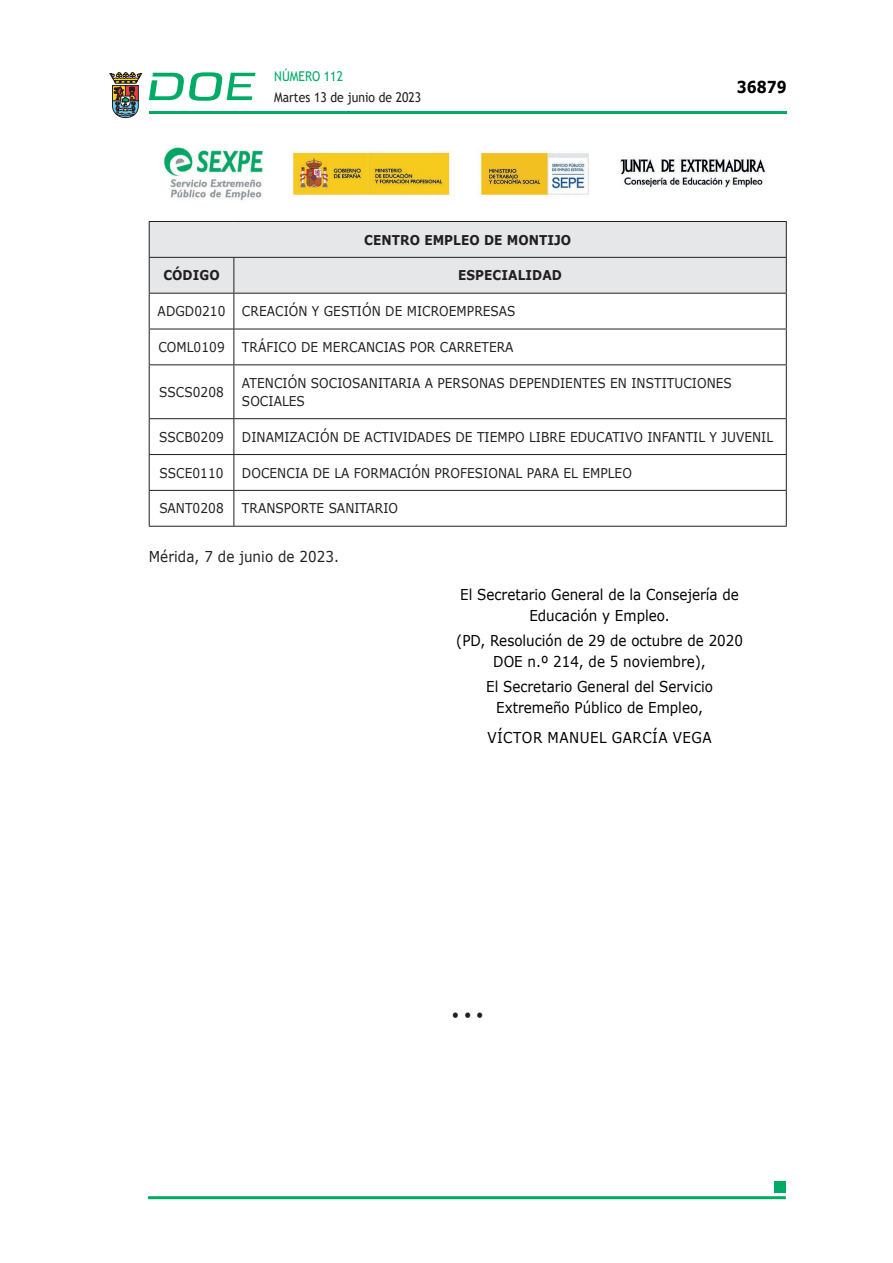
<style>
.page{position:relative;width:893px;height:1263px;background:#fff}
.page>*{position:absolute;margin:0;border:0;box-sizing:border-box;transform-origin:0 0}
.t1{font:700 16.5px "Verdana";color:#000;scale:.85 1}
.F_NORMA{font:15px/21px "Verdana";color:#000;text-align:center;scale:.9 1}
.F_CARGO_FIRMANTE{font:15px/21px "Verdana";color:#000;text-align:center;scale:.9 1}
.F_CARGO{font:15px/21px "Verdana";color:#000;text-align:center;scale:.9 1}
.CUERPO_DE_TEXTO{font:15px "Verdana";letter-spacing:.005em;color:#231f20;scale:.9 1}
.FIRMANTE_UNICO{font:15px "Verdana";letter-spacing:.035em;color:#000;scale:.9 1}
.CUERPO_DE_TEXTO-2{font:13.5px/18px "Verdana";letter-spacing:.005em;color:#231f20;scale:.9 1}
.t2{font:13.5px "Trebuchet MS";color:#231f20;scale:.9 1}
.TABLATITULO{font:700 13.5px "Verdana";letter-spacing:.005em;color:#231f20;scale:.9 1}
.CUERPO_DE_TEXTO-3{font:700 13.5px "Verdana";letter-spacing:.005em;color:#231f20;scale:.9 1}
.t3{font:13.5px "Trebuchet MS";color:#00ab67;scale:.9 1}
</style>
<div class="page">
<hr style="left:149px;top:111px;width:638px;height:3px;background:#00ab66">
<svg style="left:109px;top:72px;width:33px;height:46px"></svg>
<svg style="left:149px;top:72px;width:106px;height:29px"></svg>
<hr style="left:148px;top:1196px;width:638px;height:3px;background:#00ab66">
<div style="left:775px;top:1181px;width:11px;height:11px;background:#00ab66"></div>
<div style="left:150px;top:222px;width:636px;height:71px;background:#e6e7e9"></div>
<hr style="left:149px;top:221px;width:85px;height:1px;background:#231f20">
<hr style="left:149px;top:222px;width:1px;height:35px;background:#231f20">
<hr style="left:234px;top:221px;width:553px;height:1px;background:#231f20">
<hr style="left:786px;top:222px;width:1px;height:35px;background:#231f20">
<hr style="left:149px;top:257px;width:85px;height:1px;background:#231f20">
<hr style="left:149px;top:258px;width:1px;height:35px;background:#231f20">
<hr style="left:234px;top:257px;width:553px;height:1px;background:#231f20">
<hr style="left:233px;top:258px;width:1px;height:35px;background:#231f20">
<hr style="left:786px;top:258px;width:1px;height:35px;background:#231f20">
<hr style="left:149px;top:293px;width:85px;height:1px;background:#231f20">
<hr style="left:234px;top:293px;width:553px;height:1px;background:#231f20">
<hr style="left:149px;top:294px;width:1px;height:35px;background:#231f20">
<hr style="left:233px;top:294px;width:1px;height:35px;background:#231f20">
<hr style="left:786px;top:294px;width:1px;height:35px;background:#231f20">
<hr style="left:149px;top:329px;width:85px;height:1px;background:#231f20">
<hr style="left:149px;top:329px;width:1px;height:35px;background:#231f20">
<hr style="left:234px;top:329px;width:553px;height:1px;background:#231f20">
<hr style="left:233px;top:329px;width:1px;height:35px;background:#231f20">
<hr style="left:786px;top:329px;width:1px;height:35px;background:#231f20">
<hr style="left:149px;top:364px;width:85px;height:1px;background:#231f20">
<hr style="left:149px;top:365px;width:1px;height:53px;background:#231f20">
<hr style="left:234px;top:364px;width:553px;height:1px;background:#231f20">
<hr style="left:233px;top:365px;width:1px;height:53px;background:#231f20">
<hr style="left:786px;top:365px;width:1px;height:53px;background:#231f20">
<hr style="left:149px;top:418px;width:85px;height:1px;background:#231f20">
<hr style="left:149px;top:419px;width:1px;height:35px;background:#231f20">
<hr style="left:234px;top:418px;width:553px;height:1px;background:#231f20">
<hr style="left:233px;top:419px;width:1px;height:35px;background:#231f20">
<hr style="left:786px;top:419px;width:1px;height:35px;background:#231f20">
<hr style="left:149px;top:454px;width:85px;height:1px;background:#231f20">
<hr style="left:149px;top:455px;width:1px;height:35px;background:#231f20">
<hr style="left:234px;top:454px;width:553px;height:1px;background:#231f20">
<hr style="left:233px;top:455px;width:1px;height:35px;background:#231f20">
<hr style="left:786px;top:455px;width:1px;height:35px;background:#231f20">
<hr style="left:149px;top:490px;width:85px;height:1px;background:#231f20">
<hr style="left:149px;top:491px;width:1px;height:35px;background:#231f20">
<hr style="left:234px;top:490px;width:553px;height:1px;background:#231f20">
<hr style="left:233px;top:491px;width:1px;height:35px;background:#231f20">
<hr style="left:786px;top:491px;width:1px;height:35px;background:#231f20">
<hr style="left:149px;top:526px;width:85px;height:1px;background:#231f20">
<hr style="left:234px;top:526px;width:553px;height:1px;background:#231f20">
<img style="left:162px;top:146px;width:604px;height:55px">
<p class="t3" style="left:274px;top:67px;width:78px">NÚMERO 112</p>
<p class="t2" style="left:274px;top:88px;width:165px">Martes 13 de junio de 2023</p>
<p class="TABLATITULO" style="left:364px;top:230px;width:231px">CENTRO EMPLEO DE MONTIJO</p>
<p class="t1" style="left:737px;top:75px;width:60px">36879</p>
<p class="CUERPO_DE_TEXTO-3" style="left:163px;top:266px;width:64px">CÓDIGO</p>
<p class="CUERPO_DE_TEXTO-3" style="left:458px;top:266px;width:117px">ESPECIALIDAD</p>
<p class="CUERPO_DE_TEXTO-2" style="left:158px;top:302px;width:77px">ADGD0210</p>
<p class="CUERPO_DE_TEXTO-2" style="left:242px;top:302px;width:305px">CREACIÓN Y GESTIÓN DE MICROEMPRESAS</p>
<p class="CUERPO_DE_TEXTO-2" style="left:158px;top:338px;width:75px">COML0109</p>
<p class="CUERPO_DE_TEXTO-2" style="left:242px;top:338px;width:303px">TRÁFICO DE MERCANCIAS POR CARRETERA</p>
<p class="CUERPO_DE_TEXTO-2" style="left:159px;top:383px;width:73px">SSCS0208</p>
<p class="CUERPO_DE_TEXTO-2" style="left:242px;top:374px;width:546px">ATENCIÓN SOCIOSANITARIA A PERSONAS DEPENDIENTES EN INSTITUCIONES<br>SOCIALES</p>
<p class="CUERPO_DE_TEXTO-2" style="left:159px;top:428px;width:73px">SSCB0209</p>
<p class="CUERPO_DE_TEXTO-2" style="left:242px;top:428px;width:592px">DINAMIZACIÓN DE ACTIVIDADES DE TIEMPO LIBRE EDUCATIVO INFANTIL Y JUVENIL</p>
<p class="CUERPO_DE_TEXTO-2" style="left:160px;top:464px;width:73px">SSCE0110</p>
<p class="CUERPO_DE_TEXTO-2" style="left:242px;top:464px;width:435px">DOCENCIA DE LA FORMACIÓN PROFESIONAL PARA EL EMPLEO</p>
<p class="CUERPO_DE_TEXTO-2" style="left:159px;top:499px;width:73px">SANT0208</p>
<p class="CUERPO_DE_TEXTO-2" style="left:242px;top:499px;width:175px">TRANSPORTE SANITARIO</p>
<p class="CUERPO_DE_TEXTO" style="left:149px;top:546px;width:213px">Mérida, 7 de junio de 2023.</p>
<p class="F_CARGO" style="left:460px;top:583px;width:311px">El Secretario General de la Consejería de<br>Educación y Empleo.</p>
<p class="F_NORMA" style="left:456px;top:630px;width:320px">(PD, Resolución de 29 de octubre de 2020<br>DOE n.º 214, de 5 noviembre),</p>
<p class="F_CARGO_FIRMANTE" style="left:486px;top:676px;width:253px">El Secretario General del Servicio<br>Extremeño Público de Empleo,</p>
<p class="FIRMANTE_UNICO" style="left:487px;top:727px;width:251px">VÍCTOR MANUEL GARCÍA VEGA</p>
<p class="CUERPO_DE_TEXTO" style="left:452px;top:1004px;width:37px">• • •</p>
</div>
